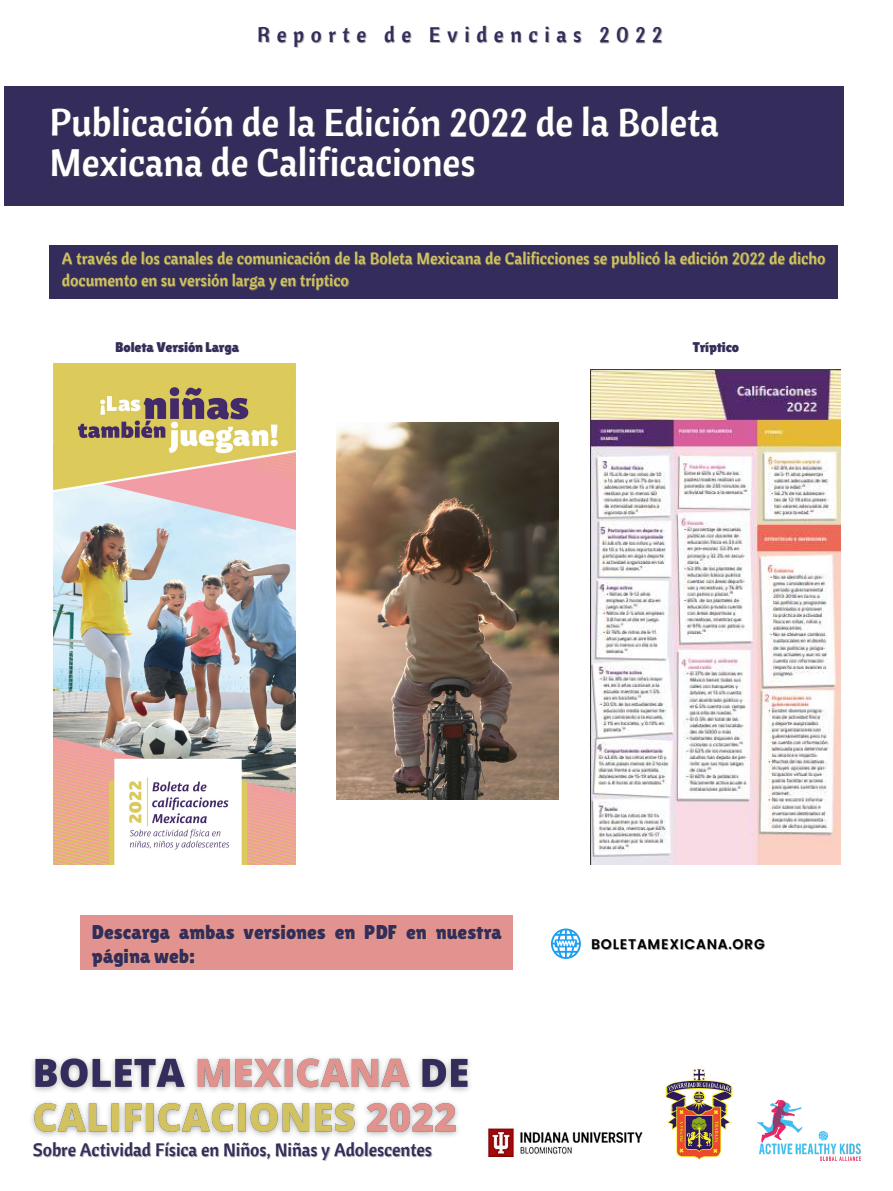
<style>
.page{position:relative;width:893px;height:1191px;background:#fff}
.page>*{position:absolute;margin:0;border:0;box-sizing:border-box;transform-origin:0 0}
.t1{font:38.15px/40.4px "Cantora One";color:#fff}
.t2{font:21px "Cantora One";letter-spacing:.315em;color:#342c5a}
.t3{font:19.95px/24.1px "Lilita One";color:#342c5a}
.t4{font:17.92px "Cantora One";color:#342c5a}
.t5{font:16.1px/22.3px "Cantora One";color:#d0c360}
.t6{font:14px "Lilita One";color:#342c5a}
.t7{font:600 14px "Poppins";letter-spacing:.05em;color:#000}
.s1{color:rgb(68 68 68/.4)}
</style>
<div class="page">
<img style="left:758px;top:1100px;width:102px;height:60px">
<img style="left:665px;top:1068px;width:68px;height:92px">
<img style="left:487px;top:1128px;width:156px;height:30px">
<svg style="left:551px;top:928px;width:30px;height:31px"></svg>
<div style="left:4px;top:86px;width:840px;height:119px;background:#342c5a"></div>
<div style="left:50px;top:245px;width:788px;height:54px;background:#342c5a"></div>
<img style="left:53px;top:363px;width:243px;height:501px">
<img style="left:591px;top:370px;width:250px;height:494px">
<img style="left:337px;top:422px;width:221px;height:377px">
<img style="left:31px;top:1057px;width:439px;height:80px">
<div style="left:81px;top:915px;width:432px;height:54px;background:#e29390"></div>
<h2 class="t2" style="left:257px;top:21px;width:406px">Reporte de Evidencias 2022</h2>
<h1 class="t1" style="left:49px;top:101px;width:671px">Publicación de la Edición 2022 de la Boleta<br>Mexicana de Calificaciones</h1>
<p class="t5" style="left:62px;top:247px;width:765px">A través de los canales de comunicación de la Boleta Mexicana de Calificciones se publicó la edición 2022 de dicho documento en su versión larga y en tríptico</p>
<p class="t6" style="left:115px;top:339px;width:125px">Boleta Versión Larga</p>
<p class="t6" style="left:693px;top:339px;width:48px">Tríptico</p>
<p class="t3" style="left:92px;top:920px;width:411px">Descarga ambas versiones en PDF en nuestra página web:</p>
<p class="t4" style="left:34px;top:1138px;width:400px"><span class="s1">S</span>obre Actividad Física en Niños, Niñas y Adolescentes</p>
<p class="t7" style="left:591px;top:936px;width:175px">BOLETAMEXICANA.ORG</p>
</div>
